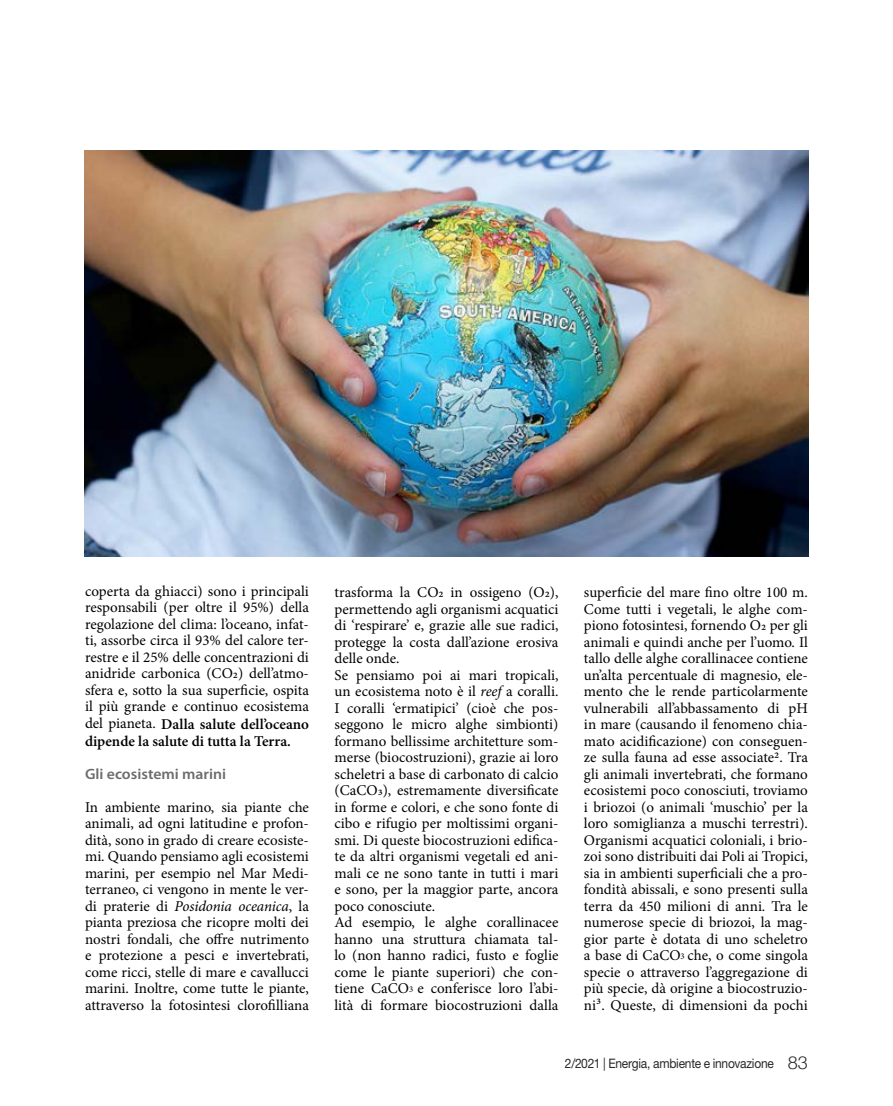
<style>
.page{position:relative;width:893px;height:1106px;background:#fff}
.page>*{position:absolute;margin:0;border:0;box-sizing:border-box;transform-origin:0 0}
._3_col_base_ok{font:15px/16.5px "Minion Pro";color:#000;text-align:justify}
._3_col_base_ok-2{font:600 15px/16.5px "Minion Pro";color:#000}
._3_col_base_ok-3{font:600 15px "Myriad Pro";color:#6d6c6c;scale:1.05 1}
.t1{font:13.05px "Helvetica Neue LT Std";letter-spacing:-.02em;color:#282827;scale:.92 1}
.s1{font-weight:400}
.s2{font-style:italic}
.s3{font-size:8.7px}
.s4{font-family:"Helvetica Neue";font-weight:300;font-size:18px}
</style>
<div class="page">
<img style="left:85px;top:150px;width:723px;height:406px">
<p class="_3_col_base_ok" style="left:85px;top:583px;width:225px">coperta da ghiacci) sono i principali responsabili (per oltre il 95%) della regolazione del clima: l’oceano, infat&shy;ti, assorbe circa il 93% del calore ter&shy;restre e il 25% delle concentrazioni di anidride carbonica (CO2) dell’atmo&shy;sfera e, sotto la sua superficie, ospita il più grande e continuo ecosistema</p>
<p class="_3_col_base_ok-2" style="left:85px;top:716px;width:225px"><span class="s1">del pianeta.</span> Dalla salute dell’oceano dipende la salute di tutta la Terra.</p>
<p class="_3_col_base_ok-3" style="left:85px;top:764px;width:136px">Gli ecosistemi marini</p>
<p class="_3_col_base_ok" style="left:85px;top:799px;width:225px">In ambiente marino, sia piante che animali, ad ogni latitudine e profon&shy;dità, sono in grado di creare ecosiste&shy;mi. Quando pensiamo agli ecosistemi marini, per esempio nel Mar Medi&shy;terraneo, ci vengono in mente le ver&shy;di praterie di <span class="s2">Posidonia oceanica</span>, la pianta preziosa che ricopre molti dei nostri fondali, che offre nutrimento e protezione a pesci e invertebrati, come ricci, stelle di mare e cavallucci marini. Inoltre, come tutte le piante, attraverso la fotosintesi clorofilliana</p>
<p class="_3_col_base_ok" style="left:334px;top:584px;width:225px">trasforma la CO2 in ossigeno (O2), permettendo agli organismi acquatici di ‘respirare’ e, grazie alle sue radici, protegge la costa dall’azione erosiva delle onde.</p>
<p class="_3_col_base_ok" style="left:334px;top:667px;width:225px">Se pensiamo poi ai mari tropicali, un ecosistema noto è il <span class="s2">reef</span> a coralli.<br>I coralli ‘ermatipici’ (cioè che pos&shy;seggono le micro alghe simbionti) formano bellissime architetture som&shy;merse (biocostruzioni), grazie ai loro scheletri a base di carbonato di calcio (CaCO3), estremamente diversificate in forme e colori, e che sono fonte di cibo e rifugio per moltissimi organi&shy;smi. Di queste biocostruzioni edifica&shy;te da altri organismi vegetali ed ani&shy;mali ce ne sono tante in tutti i mari e sono, per la maggior parte, ancora poco conosciute.</p>
<p class="_3_col_base_ok" style="left:334px;top:914px;width:225px">Ad esempio, le alghe corallinacee hanno una struttura chiamata tal&shy;lo (non hanno radici, fusto e foglie come le piante superiori) che con&shy;tiene CaCO<span class="s3">3</span> e conferisce loro l’abi&shy;lità di formare biocostruzioni dalla</p>
<p class="_3_col_base_ok" style="left:584px;top:584px;width:225px">superficie del mare fino oltre 100 m.<br>Come tutti i vegetali, le alghe com&shy;piono fotosintesi, fornendo O2 per gli animali e quindi anche per l’uomo. Il tallo delle alghe corallinacee contiene un’alta percentuale di magnesio, ele&shy;mento che le rende particolarmente vulnerabili all’abbassamento di pH in mare (causando il fenomeno chia&shy;mato acidificazione) con conseguen&shy;ze sulla fauna ad esse associate2. Tra gli animali invertebrati, che formano ecosistemi poco conosciuti, troviamo i briozoi (o animali ‘muschio’ per la loro somiglianza a muschi terrestri).<br>Organismi acquatici coloniali, i brio&shy;zoi sono distribuiti dai Poli ai Tropici, sia in ambienti superficiali che a pro&shy;fondità abissali, e sono presenti sulla terra da 450 milioni di anni. Tra le numerose specie di briozoi, la mag&shy;gior parte è dotata di uno scheletro a base di CaCO<span class="s3">3</span> che, o come singola specie o attraverso l’aggregazione di più specie, dà origine a biocostruzio&shy;ni3. Queste, di dimensioni da pochi</p>
<p class="t1" style="left:565px;top:1056px;width:266px">2/2021 | Energia, ambiente e innovazione <span class="s4">83</span></p>
</div>
